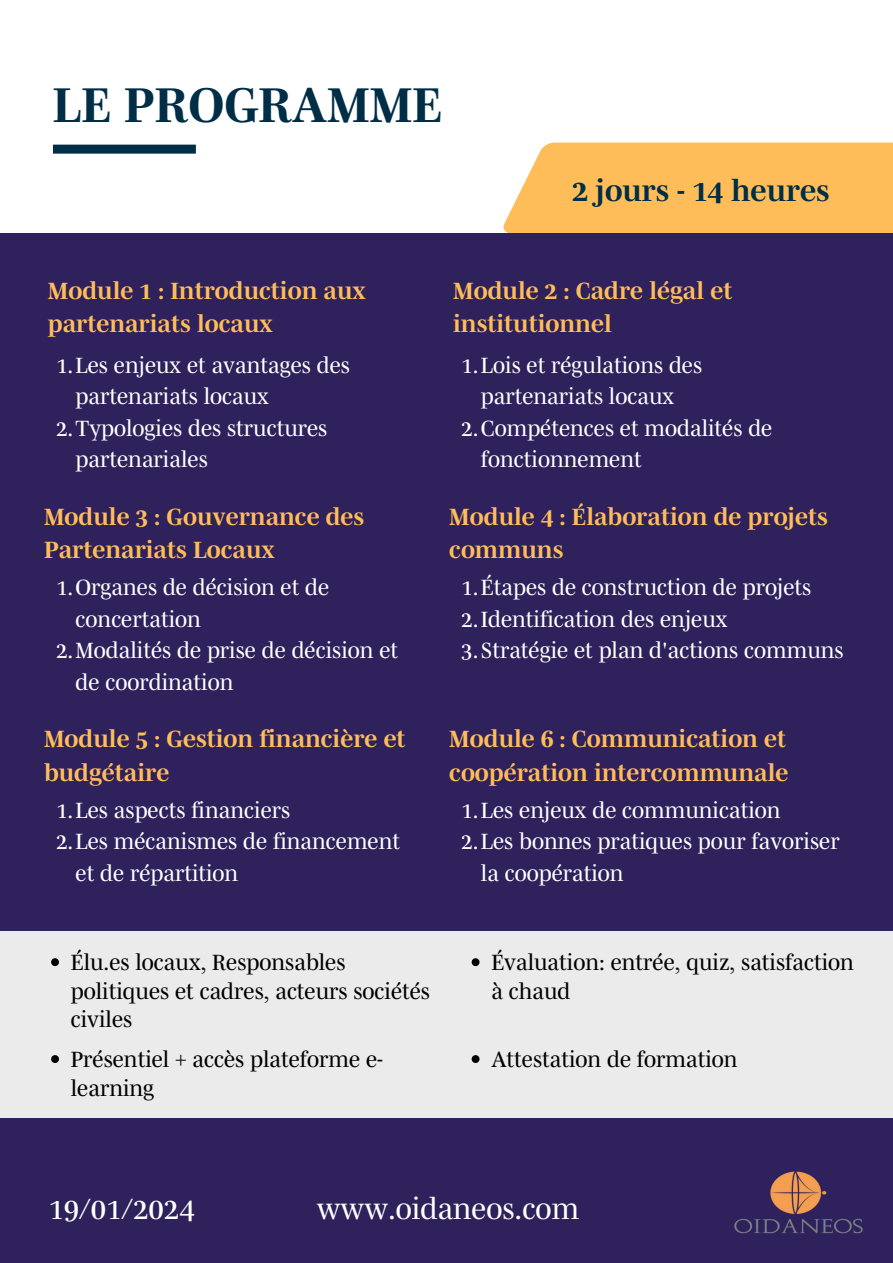
<style>
.page{position:relative;width:893px;height:1263px;background:#fff}
.page>*{position:absolute;margin:0;border:0;box-sizing:border-box;transform-origin:0 0}
.t1{font:700 49.8px "Mencken Pro";color:#002e46}
.t2{font:30px "Mencken Pro";color:#fff}
.t3{font:700 30px "Mencken Pro";color:#002e46}
.t4{font:700 24px/33.2px "Mencken Pro";color:#ffbd59}
.t5{font:22.5px/31.5px "Mencken Pro";color:#fff}
.t6{font:22.5px/28.7px "Mencken Pro";color:#000}
</style>
<div class="page">
<div style="left:0;top:233px;width:893px;height:1030px;background:#2e215c"></div>
<div style="left:0;top:931px;width:893px;height:186px;background:#ebebeb"></div>
<div style="left:53px;top:145px;width:143px;height:9px;background:#002e46"></div>
<div style="left:503px;top:143px;width:390px;height:90px;background:#ffbd59"></div>
<svg style="left:51px;top:958px;width:8px;height:8px"></svg>
<svg style="left:51px;top:1055px;width:8px;height:8px"></svg>
<svg style="left:471px;top:958px;width:8px;height:8px"></svg>
<svg style="left:471px;top:1055px;width:8px;height:8px"></svg>
<img style="left:734px;top:1171px;width:129px;height:63px">
<h1 class="t1" style="left:53px;top:67px;width:391px">LE PROGRAMME</h1>
<h2 class="t3" style="left:572px;top:168px;width:259px">2 jours - 14 heures</h2>
<p class="t4" style="left:48px;top:272px;width:319px">Module 1 : Introduction aux partenariats locaux</p>
<p class="t5" style="left:56px;top:347px;width:295px">1.Les enjeux et avantages des</p>
<p class="t5" style="left:76px;top:379px;width:195px">partenariats locaux</p>
<p class="t5" style="left:56px;top:410px;width:273px">2.Typologies des structures</p>
<p class="t5" style="left:76px;top:442px;width:134px">partenariales</p>
<p class="t4" style="left:44px;top:498px;width:322px">Module 3 : Gouvernance des<br>Partenariats Locaux</p>
<p class="t5" style="left:56px;top:570px;width:275px">1.Organes de décision et de</p>
<p class="t5" style="left:76px;top:601px;width:127px">concertation</p>
<p class="t5" style="left:56px;top:633px;width:344px">2.Modalités de prise de décision et</p>
<p class="t5" style="left:76px;top:664px;width:159px">de coordination</p>
<p class="t4" style="left:44px;top:720px;width:363px">Module 5 : Gestion financière et budgétaire</p>
<p class="t5" style="left:56px;top:792px;width:236px">1.Les aspects financiers</p>
<p class="t5" style="left:56px;top:824px;width:346px">2.Les mécanismes de financement</p>
<p class="t5" style="left:76px;top:855px;width:164px">et de répartition</p>
<p class="t4" style="left:453px;top:272px;width:281px">Module 2 : Cadre légal et institutionnel</p>
<p class="t5" style="left:461px;top:347px;width:242px">1.Lois et régulations des</p>
<p class="t5" style="left:481px;top:379px;width:195px">partenariats locaux</p>
<p class="t5" style="left:461px;top:410px;width:313px">2.Compétences et modalités de</p>
<p class="t5" style="left:481px;top:442px;width:162px">fonctionnement</p>
<p class="t4" style="left:449px;top:498px;width:380px">Module 4 : Élaboration de projets communs</p>
<p class="t5" style="left:461px;top:570px;width:384px">1.Étapes de construction de projets<br>2.Identification des enjeux<br>3.Stratégie et plan d'actions communs</p>
<p class="t4" style="left:449px;top:720px;width:340px">Module 6 : Communication et coopération intercommunale</p>
<p class="t5" style="left:461px;top:792px;width:321px">1.Les enjeux de communication</p>
<p class="t5" style="left:461px;top:824px;width:380px">2.Les bonnes pratiques pour favoriser</p>
<p class="t5" style="left:481px;top:855px;width:144px">la coopération</p>
<p class="t6" style="left:71px;top:946px;width:361px">Élu.es locaux, Responsables politiques et cadres, acteurs sociétés civiles</p>
<p class="t6" style="left:71px;top:1042px;width:314px">Présentiel + accès plateforme e&shy;learning</p>
<p class="t6" style="left:491px;top:946px;width:364px">Évaluation: entrée, quiz, satisfaction à chaud</p>
<p class="t6" style="left:491px;top:1042px;width:248px">Attestation de formation</p>
<h2 class="t2" style="left:48px;top:1186px;width:148px">19/01/2024</h2>
<h2 class="t2" style="left:317px;top:1186px;width:264px">www.oidaneos.com</h2>
</div>
